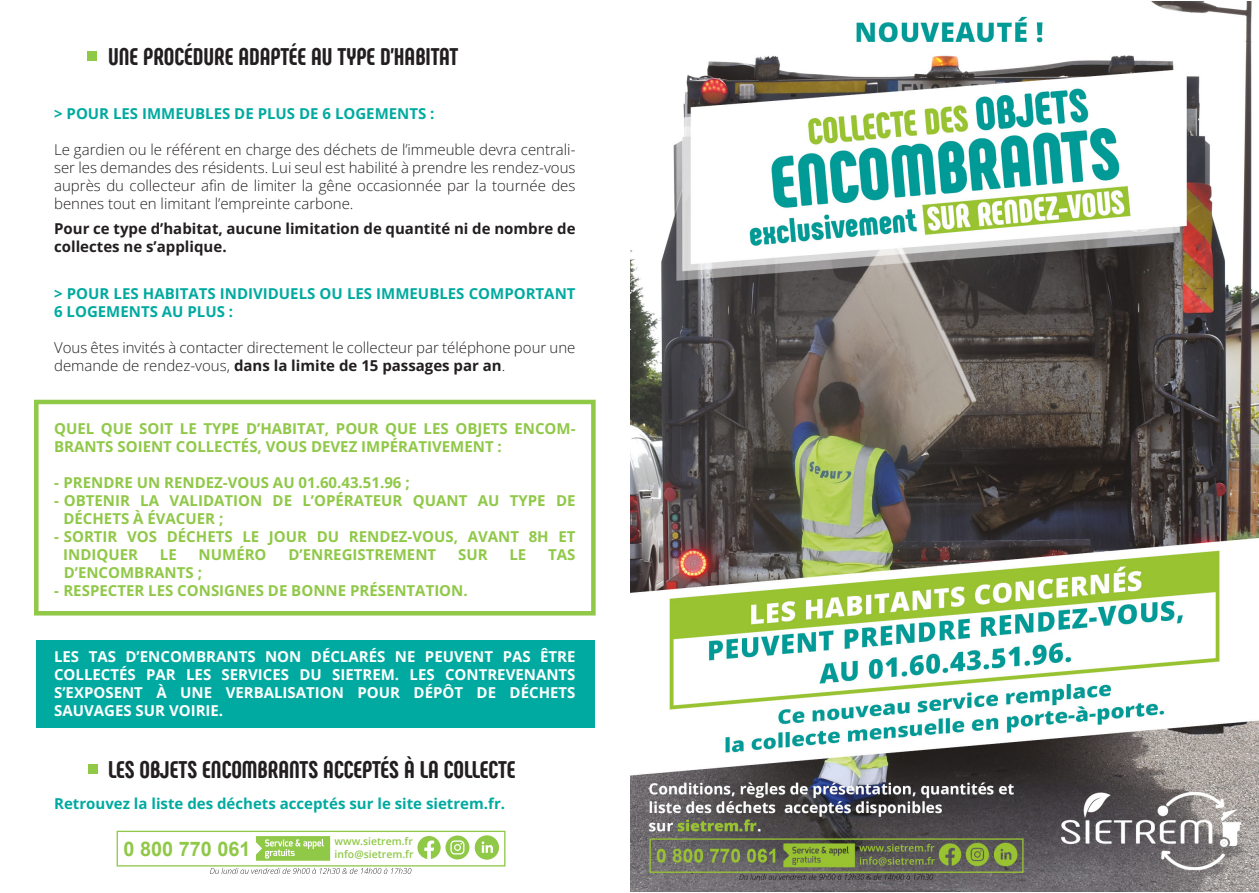
<style>
.page{position:relative;width:1259px;height:893px;background:#fff}
.page>*{position:absolute;margin:0;border:0;box-sizing:border-box;transform-origin:0 0}
.t1{font:800 24px "Phenomena";color:#231f20}
.t2{font:700 20.1px "Arial";color:#90c848}
.t3{font:300 15px/18px "Open Sans";color:#231f20;text-align:justify}
.t4{font:700 15px/18px "Open Sans";color:#90c848}
.t5{font:700 15px/18px "Open Sans";color:#00aaa0}
.t6{font:700 15px/18px "Open Sans";color:#fff;text-align:justify}
.t7{font:700 15px/18px "Open Sans";color:#231f20}
.t8{font:600 10.5px/13.5px "Open Sans";color:#90c848}
.s1{font-weight:700}
</style>
<div class="page">
<img style="left:630px;top:1px;width:629px;height:891px">
<div style="left:34px;top:400px;width:561px;height:215px;border:4px solid #90c848"></div>
<div style="left:87px;top:51px;width:10px;height:10px;background:#90c848"></div>
<div style="left:88px;top:764px;width:10px;height:9px;background:#90c848"></div>
<div style="left:36px;top:640px;width:558px;height:87px;background:#00aaa0"></div>
<svg style="left:256px;top:836px;width:74px;height:25px;background:#a4d169"></svg>
<svg style="left:417px;top:835px;width:52px;height:24px"></svg>
<svg style="left:475px;top:835px;width:24px;height:25px"></svg>
<div style="left:117px;top:831px;width:388px;height:35px;border:1px solid #90c848"></div>
<svg style="left:210px;top:868px;width:201px;height:6px"></svg>
<p class="t1" style="left:108px;top:41px;width:352px">UNE PROCÉDURE ADAPTÉE AU TYPE D’HABITAT</p>
<p class="t5" style="left:54px;top:104px;width:382px">&gt; POUR LES IMMEUBLES DE PLUS DE 6 LOGEMENTS :</p>
<p class="t3" style="left:54px;top:140px;width:523px">Le gardien ou le référent en charge des déchets de l’immeuble devra centrali&shy;ser les demandes des résidents. Lui seul est habilité à prendre les rendez-vous auprès du collecteur afin de limiter la gêne occasionnée par la tournée des bennes tout en limitant l’empreinte carbone.</p>
<p class="t7" style="left:54px;top:219px;width:523px">Pour ce type d’habitat, aucune limitation de quantité ni de nombre de collectes ne s’applique.</p>
<p class="t5" style="left:54px;top:284px;width:523px">&gt; POUR LES HABITATS INDIVIDUELS OU LES IMMEUBLES COMPORTANT<br>6 LOGEMENTS AU PLUS :</p>
<p class="t3" style="left:54px;top:338px;width:523px">Vous êtes invités à contacter directement le collecteur par téléphone pour une demande de rendez-vous, <span class="s1">dans la limite de 15 passages par an</span>.</p>
<p class="t4" style="left:54px;top:419px;width:523px">QUEL QUE SOIT LE TYPE D’HABITAT, POUR QUE LES OBJETS ENCOM-<br>BRANTS SOIENT COLLECTÉS, VOUS DEVEZ IMPÉRATIVEMENT :</p>
<p class="t4" style="left:54px;top:473px;width:357px">- PRENDRE UN RENDEZ-VOUS AU 01.60.43.51.96 ;</p>
<p class="t4" style="left:63px;top:491px;width:514px;text-indent:-9px">- OBTENIR LA VALIDATION DE L’OPÉRATEUR QUANT AU TYPE DE<br>DÉCHETS À ÉVACUER ;</p>
<p class="t4" style="left:63px;top:527px;width:514px;text-indent:-9px">- SORTIR VOS DÉCHETS LE JOUR DU RENDEZ-VOUS, AVANT 8H ET<br>INDIQUER</p>
<p class="t4" style="left:160px;top:545px;width:18px">LE</p>
<p class="t4" style="left:199px;top:545px;width:69px">NUMÉRO</p>
<p class="t4" style="left:288px;top:545px;width:149px">D’ENREGISTREMENT</p>
<p class="t4" style="left:458px;top:545px;width:31px">SUR</p>
<p class="t4" style="left:509px;top:545px;width:18px">LE</p>
<p class="t4" style="left:548px;top:545px;width:29px">TAS</p>
<p class="t4" style="left:64px;top:563px;width:140px">D’ENCOMBRANTS ;</p>
<p class="t4" style="left:54px;top:581px;width:415px">- RESPECTER LES CONSIGNES DE BONNE PRÉSENTATION.</p>
<p class="t6" style="left:54px;top:647px;width:523px">LES TAS D’ENCOMBRANTS NON DÉCLARÉS NE PEUVENT PAS ÊTRE COLLECTÉS PAR LES SERVICES DU SIETREM. LES CONTREVENANTS S’EXPOSENT À UNE VERBALISATION POUR DÉPÔT DE DÉCHETS SAUVAGES SUR VOIRIE.</p>
<p class="t1" style="left:108px;top:754px;width:409px">LES OBJETS ENCOMBRANTS ACCEPTÉS À LA COLLECTE</p>
<p class="t5" style="left:54px;top:794px;width:452px">Retrouvez la liste des déchets acceptés sur le site sietrem.fr.</p>
<p class="t2" style="left:123px;top:835px;width:128px">0 800 770 061</p>
<p class="t8" style="left:335px;top:834px;width:80px">www.sietrem.fr info@sietrem.fr</p>
</div>
